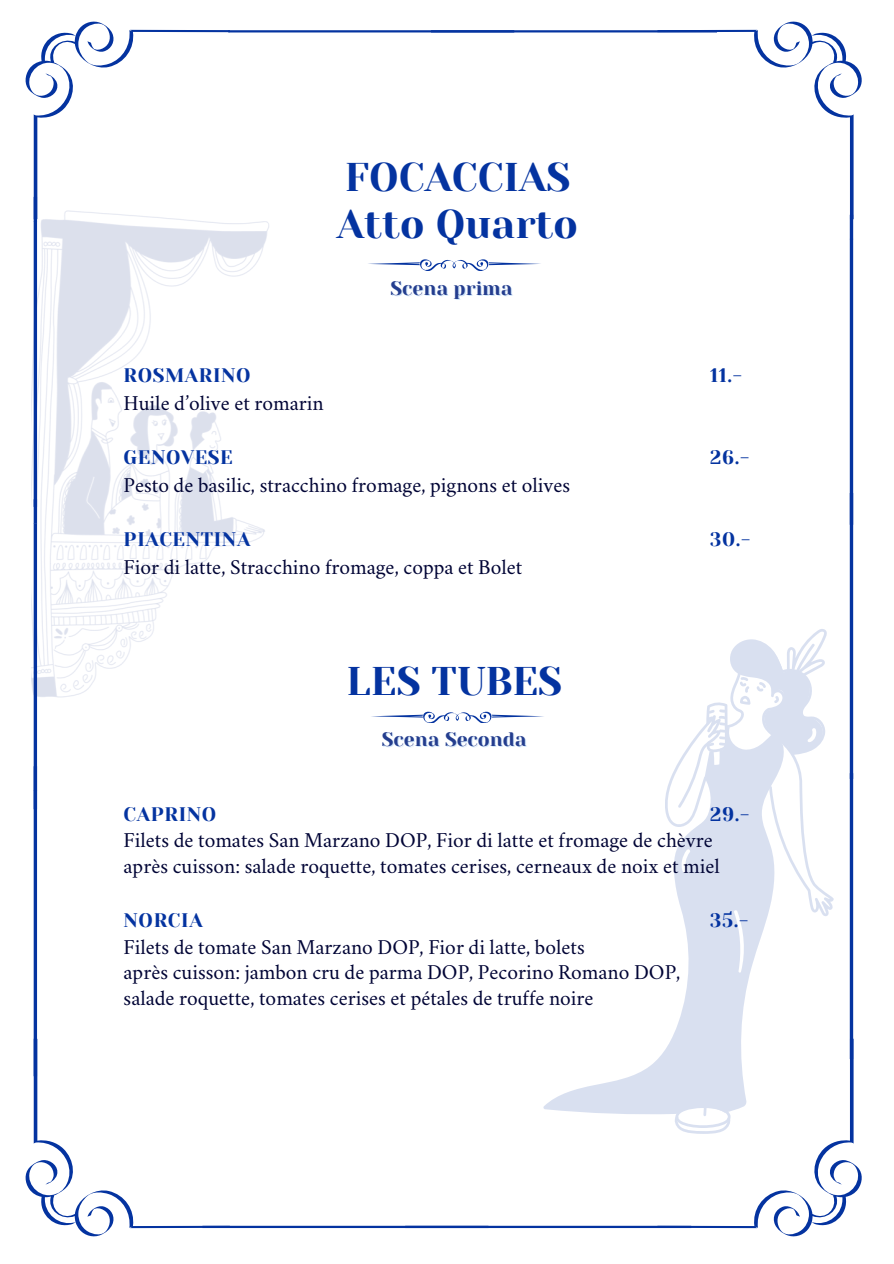
<style>
.page{position:relative;width:894px;height:1264px;background:#fff}
.page>*{position:absolute;margin:0;border:0;box-sizing:border-box;transform-origin:0 0}
.t1{font:39.9px/47.2px "Yeseva One";color:#0433a0}
.t2{font:21px "Crimson";color:#000435}
.t3{font:19.5px "Yeseva One";letter-spacing:.03em;color:#0433a0}
.t4{font:19.5px "Yeseva One";color:#243d8e}
</style>
<div class="page">
<svg style="left:25px;top:1038px;width:204px;height:199px"></svg>
<svg style="left:657px;top:21px;width:205px;height:198px"></svg>
<svg style="left:25px;top:21px;width:204px;height:180px"></svg>
<hr style="left:849px;top:493px;width:3px;height:286px;background:#0433a0">
<hr style="left:849px;top:239px;width:3px;height:285px;background:#0433a0">
<hr style="left:34px;top:197px;width:3px;height:24px;background:#0433a0">
<hr style="left:34px;top:523px;width:3px;height:286px;background:#0433a0">
<hr style="left:34px;top:790px;width:3px;height:286px;background:#0433a0">
<hr style="left:228px;top:30px;width:286px;height:2px;background:#0433a0">
<hr style="left:431px;top:30px;width:285px;height:2px;background:#0433a0">
<hr style="left:202px;top:1225px;width:286px;height:2px;background:#0433a0">
<hr style="left:405px;top:1225px;width:286px;height:2px;background:#0433a0">
<hr style="left:849px;top:215px;width:3px;height:24px;background:#0433a0">
<img style="left:32px;top:201px;width:237px;height:506px">
<svg style="left:368px;top:259px;width:173px;height:11px"></svg>
<svg style="left:371px;top:711px;width:173px;height:12px"></svg>
<svg style="left:543px;top:1060px;width:114px;height:54px;fill:#d9e0f0"></svg>
<svg style="left:657px;top:628px;width:205px;height:609px"></svg>
<p class="t1" style="left:337px;top:154px;width:242px">FOCACCIAS<br>Atto Quarto</p>
<p class="t4" style="left:390px;top:277px;width:124px">Scena prima</p>
<p class="t3" style="left:123px;top:364px;width:128px">ROSMARINO</p>
<p class="t2" style="left:123px;top:394px;width:202px">Huile d’olive et romarin</p>
<p class="t3" style="left:123px;top:446px;width:111px">GENOVESE</p>
<p class="t2" style="left:123px;top:476px;width:448px">Pesto de basilic, stracchino fromage, pignons et olives</p>
<p class="t3" style="left:123px;top:528px;width:128px">PIACENTINA</p>
<p class="t2" style="left:123px;top:558px;width:400px">Fior di latte, Stracchino fromage, coppa et Bolet</p>
<p class="t1" style="left:346px;top:658px;width:217px">LES TUBES</p>
<p class="t4" style="left:382px;top:728px;width:146px">Scena Seconda</p>
<p class="t3" style="left:710px;top:364px;width:33px">11.-</p>
<p class="t3" style="left:710px;top:446px;width:40px">26.-</p>
<p class="t3" style="left:710px;top:528px;width:42px">30.-</p>
<p class="t3" style="left:123px;top:803px;width:94px">CAPRINO</p>
<p class="t2" style="left:123px;top:831px;width:590px">Filets de tomates San Marzano DOP, Fior di latte et fromage de chèvre</p>
<p class="t2" style="left:123px;top:857px;width:597px">après cuisson: salade roquette, tomates cerises, cerneaux de noix et miel</p>
<p class="t3" style="left:710px;top:803px;width:40px">29.-</p>
<h2 class="t3" style="left:123px;top:909px;width:80px">NORCIA</h2>
<p class="t2" style="left:123px;top:938px;width:462px">Filets de tomate San Marzano DOP, Fior di latte, bolets</p>
<p class="t2" style="left:123px;top:963px;width:558px">après cuisson: jambon cru de parma DOP, Pecorino Romano DOP,</p>
<p class="t2" style="left:123px;top:989px;width:471px">salade roquette, tomates cerises et pétales de truffe noire</p>
<h3 class="t3" style="left:710px;top:909px;width:40px">35.-</h3>
</div>
